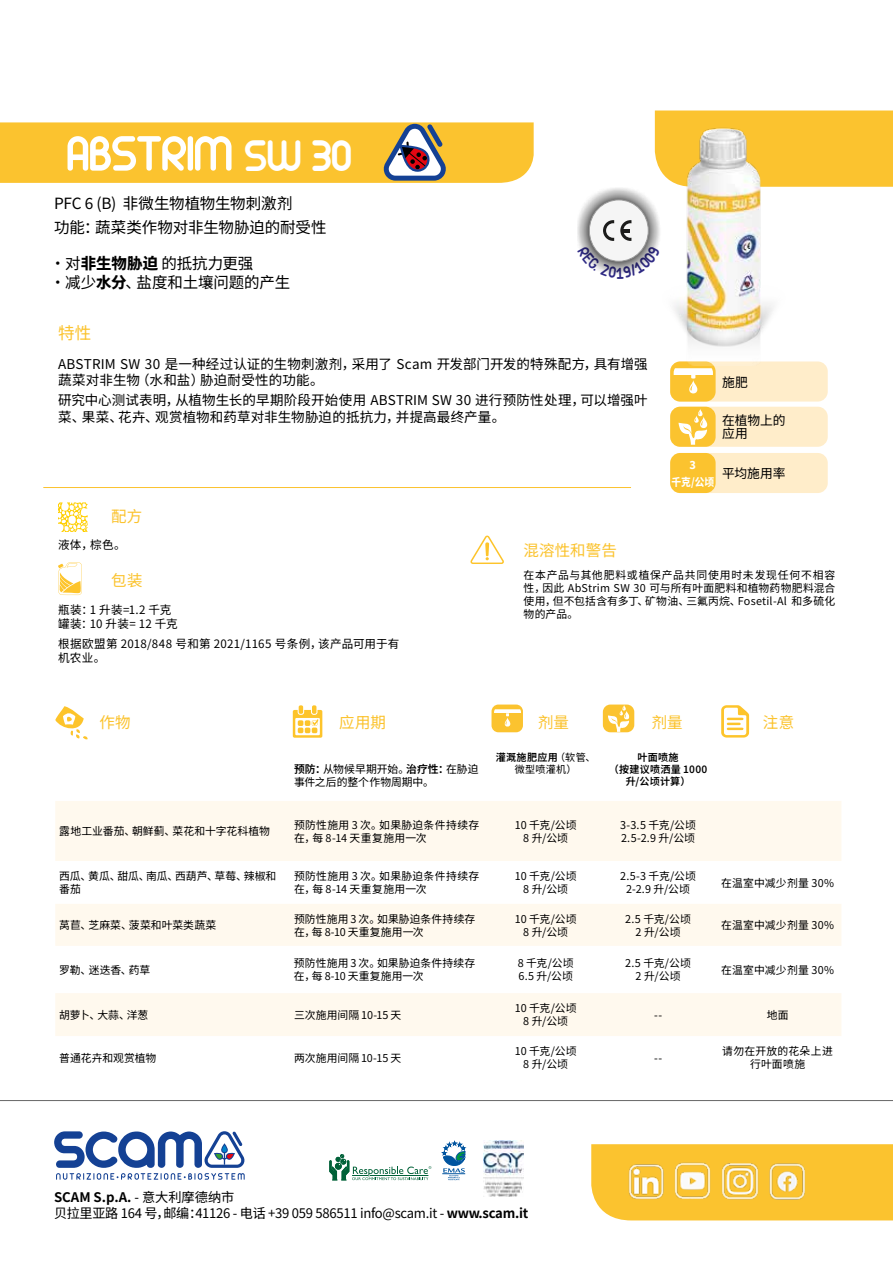
<style>
.page{position:relative;width:893px;height:1263px;background:#fff}
.page>*{position:absolute;margin:0;border:0;box-sizing:border-box;transform-origin:0 0}
.t1{font:300 54px "z Arista";color:#fff}
.t2{font:16.5px "Noto Sans SC";color:#fbc32f}
.t3{font:15.45px/24px "Noto Sans SC";letter-spacing:-.005em;color:#000}
.t4{font:15.45px "Noto Sans SC";letter-spacing:.01em;color:#fbc32f}
.t5{font:13.5px/16.2px "Noto Sans SC";letter-spacing:.01em;color:#000}
.t6{font:13.2px/15.9px "Noto Sans SC";letter-spacing:-.02em;color:#000}
.t7{font:12.75px/12.8px "Noto Sans SC";letter-spacing:.005em;color:#000}
.t8{font:11.55px/13.8px "Noto Sans SC";letter-spacing:.025em;color:#000}
.t9{font:10.8px/12.9px "Noto Sans SC";letter-spacing:.01em;color:#000;text-align:center}
.t10{font:10.8px/12.9px "Noto Sans SC";letter-spacing:.035em;color:#000}
.t11{font:800 10.8px/17px "Noto Sans SC";color:#fff;text-align:center}
.t12{font:600 10.05px/12px "Noto Sans SC";letter-spacing:.025em;color:#000;text-align:center}
.t13{font:10.05px/12px "Noto Sans SC";letter-spacing:.03em;color:#000;text-align:center}
.s1{font-size:48px}
.s2{font-weight:800}
.s3{font-style:inherit}
.s4{font-weight:600}
.s5{font-weight:700}
</style>
<div class="page">
<div style="left:591px;top:1144px;width:283px;height:76px;background:#fbc32f"></div>
<hr style="left:0;top:1100px;width:893px;height:1px;background:#6e6e6e">
<svg style="left:54px;top:1131px;width:191px;height:49px"></svg>
<svg style="left:442px;top:1141px;width:23px;height:39px"></svg>
<svg style="left:329px;top:1154px;width:102px;height:26px"></svg>
<img style="left:483px;top:1140px;width:40px;height:56px">
<img style="left:625px;top:1160px;width:41px;height:41px">
<img style="left:671px;top:1159px;width:43px;height:42px">
<img style="left:719px;top:1159px;width:42px;height:43px">
<img style="left:766px;top:1159px;width:43px;height:43px">
<hr style="left:43px;top:487px;width:588px;height:1px;background:#fbc32f">
<svg style="left:55px;top:801px;width:786px;height:235px;fill:#fff9ee"></svg>
<svg style="left:55px;top:706px;width:33px;height:33px"></svg>
<svg style="left:293px;top:705px;width:29px;height:33px"></svg>
<svg style="left:721px;top:705px;width:28px;height:32px"></svg>
<svg style="left:58px;top:503px;width:29px;height:29px"></svg>
<svg style="left:58px;top:562px;width:24px;height:33px"></svg>
<div style="left:670px;top:453px;width:158px;height:40px;background:#ffedca;border-radius:10px"></div>
<div style="left:670px;top:453px;width:46px;height:40px;background:#fbc32f;border-radius:10px"></div>
<div style="left:670px;top:361px;width:158px;height:41px;background:#ffedca;border-radius:10px"></div>
<div style="left:670px;top:361px;width:46px;height:41px;background:#fbc32f;border-radius:10px"></div>
<svg style="left:689px;top:374px;width:8px;height:20px"></svg>
<svg style="left:674px;top:368px;width:39px;height:4px"></svg>
<hr style="left:674px;top:373px;width:39px;height:1px;background:#fff">
<div style="left:670px;top:407px;width:158px;height:40px;background:#ffedca;border-radius:10px"></div>
<div style="left:670px;top:407px;width:46px;height:40px;background:#fbc32f;border-radius:10px"></div>
<svg style="left:678px;top:409px;width:29px;height:36px"></svg>
<div style="left:491px;top:704px;width:32px;height:28px;background:#fbc32f;border-radius:7px"></div>
<hr style="left:494px;top:709px;width:27px;height:3px;background:#fff">
<svg style="left:494px;top:712px;width:27px;height:15px"></svg>
<div style="left:603px;top:704px;width:31px;height:28px;background:#fbc32f;border-radius:7px"></div>
<svg style="left:608px;top:705px;width:21px;height:27px"></svg>
<svg style="left:0;top:122px;width:534px;height:61px;background:#f1be3b"></svg>
<svg style="left:470px;top:536px;width:34px;height:28px"></svg>
<img style="left:874px;top:1144px;width:19px;height:77px">
<img style="left:654px;top:110px;width:201px;height:256px">
<svg style="left:577px;top:111px;width:316px;height:167px"></svg>
<h1 class="t1" style="left:67px;top:125px;width:287px">ABSTRIM <span class="s1">SW 30</span></h1>
<h3 class="t3" style="left:54px;top:192px;width:274px">PFC 6 (B) 非微生物植物生物刺激剂<br>功能：蔬菜类作物对非生物胁迫的耐受性</h3>
<h3 class="t3" style="left:50px;top:252px;width:205px">• 对<span class="s2">非生物胁迫</span> 的抵抗力更强</h3>
<h3 class="t3" style="left:50px;top:271px;width:241px">• 减少<span class="s2">水分</span>、盐度和土壤问题的产生</h3>
<h2 class="t2" style="left:58px;top:324px;width:35px">特性</h2>
<p class="t5" style="left:58px;top:356px;width:591px">ABSTRIM <span class="s3">SW 30</span> 是一种经过认证的生物刺激剂，采用了 Scam 开发部门开发的特殊配方，具有增强蔬菜对非生物（水和盐）胁迫耐受性的功能。</p>
<p class="t5" style="left:58px;top:393px;width:591px">研究中心测试表明，从植物生长的早期阶段开始使用 ABSTRIM <span class="s3">SW 30</span> 进行预防性处理，可以增强叶菜、果菜、花卉、观赏植物和药草对非生物胁迫的抵抗力，并提高最终产量。</p>
<p class="t7" style="left:722px;top:376px;width:27px">施肥</p>
<p class="t7" style="left:722px;top:415px;width:65px">在植物上的应用</p>
<p class="t11" style="left:672px;top:457px;width:44px">3<br>千克/公顷</p>
<p class="t7" style="left:722px;top:467px;width:65px">平均施用率</p>
<h3 class="t4" style="left:111px;top:507px;width:33px">配方</h3>
<p class="t8" style="left:58px;top:538px;width:69px">液体，棕色。</p>
<h3 class="t4" style="left:111px;top:571px;width:33px">包装</h3>
<p class="t8" style="left:58px;top:603px;width:121px">瓶装：1 升装=1.2 千克罐装：10 升装= 12 千克</p>
<p class="t8" style="left:58px;top:637px;width:343px">根据欧盟第 2018/848 号和第 2021/1165 号条例，该产品可用于有机农业。</p>
<h3 class="t4" style="left:524px;top:541px;width:95px">混溶性和警告</h3>
<p class="t9" style="left:524px;top:568px;width:313px;text-align:justify">在本产品与其他肥料或植保产品共同使用时未发现任何不相容性，因此 AbStrim SW 30 可与所有叶面肥料和植物药物肥料混合使用，但不包括含有多丁、矿物油、三氟丙烷、Fosetil-Al 和多硫化物的产品。</p>
<h3 class="t4" style="left:99px;top:714px;width:33px">作物</h3>
<h3 class="t4" style="left:339px;top:714px;width:48px">应用期</h3>
<h3 class="t4" style="left:538px;top:714px;width:32px">剂量</h3>
<h3 class="t4" style="left:652px;top:714px;width:32px">剂量</h3>
<h3 class="t4" style="left:763px;top:714px;width:33px">注意</h3>
<p class="t9" style="left:294px;top:763px;width:186px;text-align:left"><span class="s4">预防：</span>从物候早期开始。<span class="s4">治疗性：</span>在胁迫事件之后的整个作物周期中。</p>
<p class="t13" style="left:496px;top:752px;width:102px"><span class="s4">灌溉施肥应用</span>（软管、微型喷灌机）</p>
<p class="t12" style="left:609px;top:752px;width:100px">叶面喷施<br>（按建议喷洒量 1000升/公顷计算）</p>
<p class="t9" style="left:59px;top:825px;width:212px">露地工业番茄、朝鲜蓟、菜花和十字花科植物</p>
<p class="t10" style="left:294px;top:818px;width:187px">预防性施用 3 次。如果胁迫条件持续存在，每 8-14 天重复施用一次</p>
<p class="t9" style="left:515px;top:818px;width:63px">10 千克/公顷<br>8 升/公顷</p>
<p class="t9" style="left:620px;top:818px;width:77px;text-align:left">3-3.5 千克/公顷<br>2.5-2.9 升/公顷</p>
<p class="t9" style="left:59px;top:870px;width:219px;text-align:left">西瓜、黄瓜、甜瓜、南瓜、西葫芦、草莓、辣椒和番茄</p>
<p class="t10" style="left:294px;top:870px;width:187px">预防性施用 3 次。如果胁迫条件持续存在，每 8-14 天重复施用一次</p>
<p class="t9" style="left:515px;top:870px;width:63px">10 千克/公顷<br>8 升/公顷</p>
<p class="t9" style="left:620px;top:870px;width:77px">2.5-3 千克/公顷<br>2-2.9 升/公顷</p>
<p class="t9" style="left:721px;top:876px;width:114px">在温室中减少剂量 30%</p>
<p class="t9" style="left:59px;top:919px;width:158px">莴苣、芝麻菜、菠菜和叶菜类蔬菜</p>
<p class="t9" style="left:294px;top:912px;width:183px;text-align:left">预防性施用 3 次。如果胁迫条件持续存在，每 8-10 天重复施用一次</p>
<p class="t9" style="left:515px;top:912px;width:63px">10 千克/公顷<br>8 升/公顷</p>
<p class="t9" style="left:625px;top:912px;width:67px">2.5 千克/公顷<br>2 升/公顷</p>
<p class="t9" style="left:721px;top:919px;width:114px">在温室中减少剂量 30%</p>
<p class="t9" style="left:59px;top:963px;width:93px">罗勒、迷迭香、药草</p>
<p class="t9" style="left:294px;top:957px;width:183px;text-align:left">预防性施用 3 次。如果胁迫条件持续存在，每 8-10 天重复施用一次</p>
<p class="t9" style="left:518px;top:957px;width:57px;text-align:left">8 千克/公顷<br>6.5 升/公顷</p>
<p class="t9" style="left:625px;top:957px;width:67px">2.5 千克/公顷<br>2 升/公顷</p>
<p class="t9" style="left:721px;top:963px;width:114px">在温室中减少剂量 30%</p>
<p class="t9" style="left:59px;top:1009px;width:91px">胡萝卜、大蒜、洋葱</p>
<p class="t9" style="left:294px;top:1009px;width:109px">三次施用间隔 10-15 天</p>
<p class="t9" style="left:515px;top:1002px;width:63px">10 千克/公顷<br>8 升/公顷</p>
<p class="t9" style="left:654px;top:1009px;width:10px">--</p>
<p class="t9" style="left:767px;top:1009px;width:23px">地面</p>
<p class="t9" style="left:59px;top:1051px;width:99px">普通花卉和观赏植物</p>
<p class="t9" style="left:294px;top:1051px;width:109px">两次施用间隔 10-15 天</p>
<p class="t9" style="left:515px;top:1045px;width:63px">10 千克/公顷<br>8 升/公顷</p>
<p class="t6" style="left:54px;top:1189px;width:476px"><span class="s5">SCAM S.p.A.</span> - 意大利摩德纳市<br>贝拉里亚路 164 号，邮编：41126 - 电话 +39 059 586511 info@scam.it - <span class="s5">www.scam.it</span></p>
<p class="t9" style="left:654px;top:1051px;width:10px">--</p>
<p class="t9" style="left:722px;top:1045px;width:112px">请勿在开放的花朵上进行叶面喷施</p>
</div>
